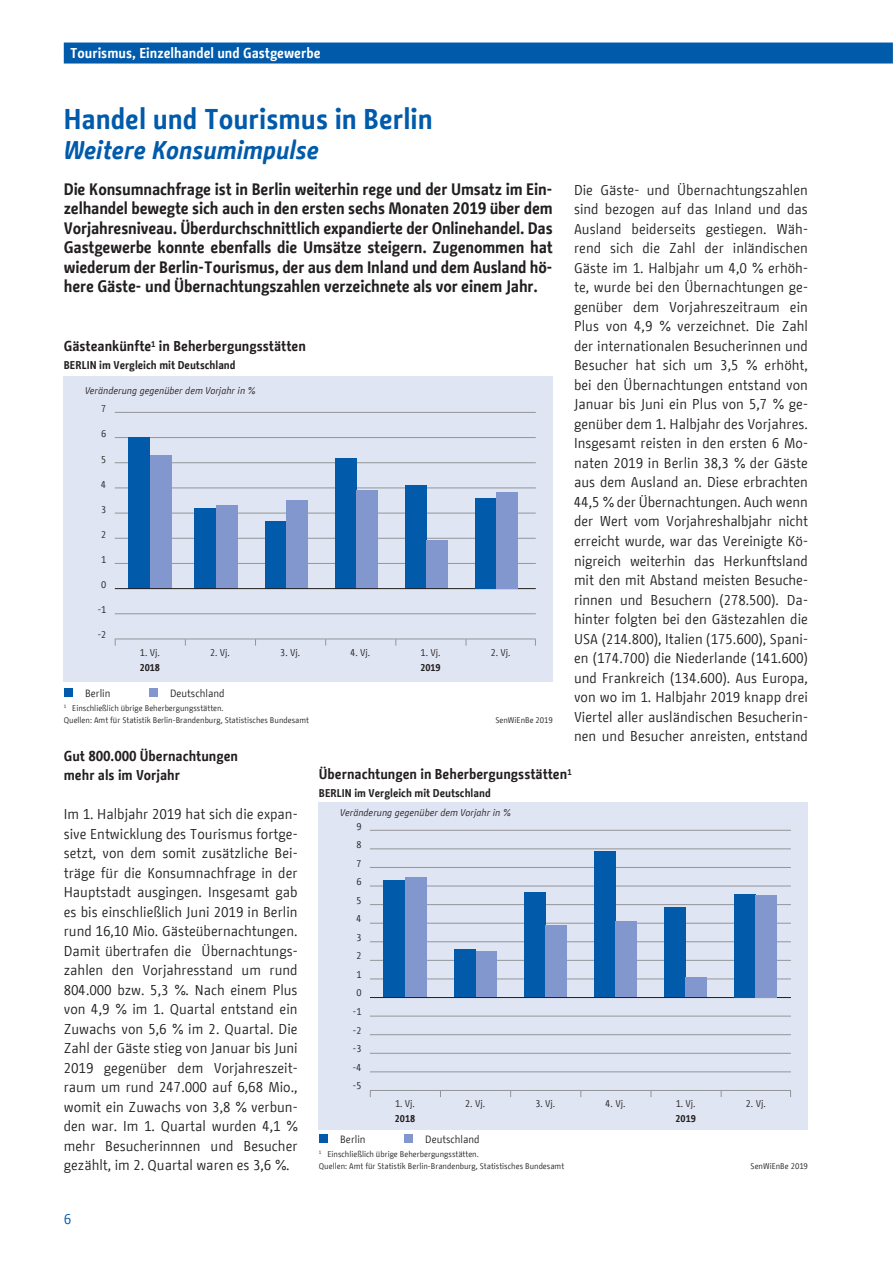
<style>
.page{position:relative;width:893px;height:1263px;background:#fff}
.page>*{position:absolute;margin:0;border:0;box-sizing:border-box;transform-origin:0 0}
.Head{font:700 28.5px "BMF Change";color:#015aaa}
.Subhead{font:italic 700 25.5px "BMF Change";color:#015aaa}
.Vorspann{font:700 16.5px/19.5px "BMF Change";letter-spacing:-.01em;color:#231f20;text-align:justify}
.Fließtext{font:14.25px/19.5px "BMF Change";color:#231f20;text-align:justify}
.Überschrift_2{font:700 14.25px "BMF Change";color:#231f20}
.t1{font:700 14.25px "BMF Change";color:#fff}
.t2{font:14.25px "BMF Change";color:#015aaa}
.t3{font:700 11.25px "BMF Change";color:#231f20}
.t4{font:10.5px "BMF Change";color:#231f20}
.t5{font:9.75px/18.5px "BMF Change";color:#231f20;text-align:center}
.t6{font:italic 9.75px "BMF Change";color:#231f20}
.t7{font:700 9.75px "BMF Change";color:#231f20}
.t8{font:8.25px/12px "BMF Change";color:#231f20}
</style>
<div class="page">
<svg style="left:892px;top:43px;width:1px;height:21px"></svg>
<div style="left:74px;top:43px;width:808px;height:21px;background:#015aaa"></div>
<div style="left:64px;top:377px;width:489px;height:305px;background:#e0e5f3"></div>
<hr style="left:115px;top:639px;width:421px;height:1px;background:#939598">
<hr style="left:115px;top:613px;width:421px;height:1px;background:#939598">
<hr style="left:115px;top:563px;width:421px;height:1px;background:#939598">
<hr style="left:115px;top:538px;width:421px;height:1px;background:#939598">
<hr style="left:115px;top:513px;width:421px;height:1px;background:#939598">
<hr style="left:115px;top:487px;width:421px;height:1px;background:#939598">
<hr style="left:115px;top:462px;width:421px;height:1px;background:#939598">
<hr style="left:115px;top:437px;width:421px;height:1px;background:#939598">
<hr style="left:115px;top:412px;width:421px;height:1px;background:#939598">
<div style="left:64px;top:688px;width:8px;height:9px;background:#015aaa"></div>
<div style="left:149px;top:688px;width:8px;height:9px;background:#8197cd"></div>
<div style="left:129px;top:437px;width:21px;height:151px;background:#015aaa"></div>
<div style="left:150px;top:456px;width:21px;height:133px;background:#8197cd"></div>
<div style="left:195px;top:508px;width:21px;height:81px;background:#015aaa"></div>
<div style="left:265px;top:521px;width:21px;height:68px;background:#015aaa"></div>
<div style="left:335px;top:458px;width:21px;height:131px;background:#015aaa"></div>
<div style="left:405px;top:486px;width:21px;height:103px;background:#015aaa"></div>
<div style="left:356px;top:491px;width:22px;height:98px;background:#8197cd"></div>
<div style="left:426px;top:541px;width:22px;height:48px;background:#8197cd"></div>
<div style="left:286px;top:501px;width:21px;height:88px;background:#8197cd"></div>
<div style="left:216px;top:506px;width:21px;height:83px;background:#8197cd"></div>
<hr style="left:115px;top:588px;width:421px;height:1px;background:#231f20">
<div style="left:319px;top:803px;width:489px;height:327px;background:#e0e5f3"></div>
<hr style="left:370px;top:1090px;width:421px;height:1px;background:#939598">
<hr style="left:370px;top:1071px;width:421px;height:1px;background:#939598">
<hr style="left:370px;top:1053px;width:421px;height:1px;background:#939598">
<hr style="left:370px;top:1034px;width:421px;height:1px;background:#939598">
<hr style="left:370px;top:1016px;width:421px;height:1px;background:#939598">
<hr style="left:370px;top:978px;width:421px;height:1px;background:#939598">
<hr style="left:370px;top:960px;width:421px;height:1px;background:#939598">
<hr style="left:370px;top:941px;width:421px;height:1px;background:#939598">
<hr style="left:370px;top:923px;width:421px;height:1px;background:#939598">
<hr style="left:370px;top:904px;width:421px;height:1px;background:#939598">
<hr style="left:370px;top:886px;width:421px;height:1px;background:#939598">
<hr style="left:370px;top:867px;width:421px;height:1px;background:#939598">
<hr style="left:370px;top:848px;width:421px;height:1px;background:#939598">
<hr style="left:370px;top:830px;width:421px;height:1px;background:#939598">
<div style="left:319px;top:1135px;width:8px;height:8px;background:#015aaa"></div>
<div style="left:404px;top:1135px;width:8px;height:8px;background:#8197cd"></div>
<div style="left:475px;top:951px;width:21px;height:47px;background:#8197cd"></div>
<div style="left:384px;top:881px;width:21px;height:117px;background:#015aaa"></div>
<div style="left:454px;top:949px;width:21px;height:49px;background:#015aaa"></div>
<div style="left:524px;top:892px;width:21px;height:106px;background:#015aaa"></div>
<div style="left:594px;top:851px;width:21px;height:147px;background:#015aaa"></div>
<div style="left:664px;top:907px;width:22px;height:90px;background:#015aaa"></div>
<div style="left:615px;top:922px;width:22px;height:76px;background:#8197cd"></div>
<div style="left:686px;top:977px;width:21px;height:21px;background:#8197cd"></div>
<div style="left:545px;top:925px;width:22px;height:73px;background:#8197cd"></div>
<div style="left:405px;top:877px;width:21px;height:121px;background:#8197cd"></div>
<hr style="left:370px;top:997px;width:421px;height:1px;background:#231f20">
<div style="left:735px;top:894px;width:21px;height:103px;background:#015aaa"></div>
<div style="left:756px;top:896px;width:21px;height:102px;background:#8197cd"></div>
<div style="left:475px;top:498px;width:22px;height:91px;background:#015aaa"></div>
<div style="left:497px;top:493px;width:21px;height:96px;background:#8197cd"></div>
<p class="t1" style="left:70px;top:43px;width:252px">Tourismus, Einzelhandel und Gastgewerbe</p>
<p class="Head" style="left:64px;top:99px;width:371px">Handel und Tourismus in Berlin</p>
<p class="Subhead" style="left:64px;top:132px;width:257px">Weitere Konsumimpulse</p>
<p class="Vorspann" style="left:64px;top:180px;width:490px">Die Konsumnachfrage ist in Berlin weiterhin rege und der Umsatz im Ein&shy;zelhandel bewegte sich auch in den ersten sechs Monaten 2019 über dem Vorjahresniveau. Überdurchschnittlich expandierte der Onlinehandel. Das Gastgewerbe konnte ebenfalls die Umsätze steigern. Zugenommen hat wiederum der Berlin-Tourismus, der aus dem Inland und dem Ausland hö&shy;here Gäste- und Übernachtungszahlen verzeichnete als vor einem Jahr.</p>
<p class="Überschrift_2" style="left:64px;top:336px;width:244px">Gästeankünfte<sup>1</sup> in Beherbergungsstätten</p>
<p class="t3" style="left:64px;top:357px;width:173px">BERLIN im Vergleich mit Deutschland</p>
<p class="t6" style="left:85px;top:384px;width:172px">Veränderung gegenüber dem Vorjahr in %</p>
<p class="t5" style="left:101px;top:400px;width:7px">7</p>
<p class="t5" style="left:101px;top:425px;width:7px">6</p>
<p class="t5" style="left:101px;top:450px;width:7px">5</p>
<p class="t5" style="left:101px;top:475px;width:7px">4</p>
<p class="t5" style="left:101px;top:500px;width:7px">3</p>
<p class="t5" style="left:101px;top:525px;width:7px">2</p>
<p class="t5" style="left:101px;top:550px;width:7px">1</p>
<p class="t5" style="left:101px;top:575px;width:7px">0</p>
<p class="t5" style="left:98px;top:600px;width:10px">-1</p>
<p class="t5" style="left:98px;top:625px;width:10px">-2</p>
<p class="t5" style="left:140px;top:643px;width:21px">1. Vj.</p>
<p class="t5" style="left:210px;top:643px;width:21px">2. Vj.</p>
<p class="t5" style="left:280px;top:643px;width:21px">3. Vj.</p>
<p class="t5" style="left:350px;top:643px;width:21px">4. Vj.</p>
<p class="t5" style="left:421px;top:643px;width:21px">1. Vj.</p>
<p class="t5" style="left:491px;top:643px;width:21px">2. Vj.</p>
<p class="t7" style="left:140px;top:660px;width:22px">2018</p>
<p class="t7" style="left:420px;top:660px;width:22px">2019</p>
<p class="t4" style="left:85px;top:686px;width:27px">Berlin</p>
<p class="t4" style="left:170px;top:686px;width:56px">Deutschland</p>
<p class="t8" style="left:64px;top:702px;width:247px"><sup>1</sup> Einschließlich übrige Beherbergungsstätten.<br>Quellen: Amt für Statistik Berlin-Brandenburg, Statistisches Bundesamt</p>
<p class="t8" style="left:495px;top:714px;width:59px">SenWiEnBe 2019</p>
<p class="Fließtext" style="left:574px;top:180px;width:235px">Die Gäste- und Übernachtungszahlen sind bezogen auf das Inland und das Ausland beiderseits gestiegen. Wäh&shy;rend sich die Zahl der inländischen Gäste im 1. Halbjahr um 4,0 % erhöh&shy;te, wurde bei den Übernachtungen ge&shy;genüber dem Vorjahreszeitraum ein Plus von 4,9 % verzeichnet. Die Zahl der internationalen Besucherinnen und Besucher hat sich um 3,5 % erhöht, bei den Übernachtungen entstand von Januar bis Juni ein Plus von 5,7 % ge&shy;genüber dem 1. Halbjahr des Vorjahres.<br>Insgesamt reisten in den ersten 6 Mo&shy;naten 2019 in Berlin 38,3 % der Gäste aus dem Ausland an. Diese erbrachten 44,5 % der Übernachtungen. Auch wenn der Wert vom Vorjahreshalbjahr nicht erreicht wurde, war das Vereinigte Kö&shy;nigreich weiterhin das Herkunftsland mit den mit Abstand meisten Besuche&shy;rinnen und Besuchern (278.500). Da&shy;hinter folgten bei den Gästezahlen die USA (214.800), Italien (175.600), Spani&shy;en (174.700) die Niederlande (141.600) und Frankreich (134.600). Aus Europa, von wo im 1. Halbjahr 2019 knapp drei Viertel aller ausländischen Besucherin&shy;nen und Besucher anreisten, entstand</p>
<p class="Überschrift_2" style="left:64px;top:745px;width:176px">Gut 800.000 Übernachtungen</p>
<p class="Überschrift_2" style="left:64px;top:765px;width:118px">mehr als im Vorjahr</p>
<p class="Fließtext" style="left:64px;top:804px;width:235px">Im 1. Halbjahr 2019 hat sich die expan&shy;sive Entwicklung des Tourismus fortge&shy;setzt, von dem somit zusätzliche Bei&shy;träge für die Konsumnachfrage in der Hauptstadt ausgingen. Insgesamt gab es bis einschließlich Juni 2019 in Berlin rund 16,10 Mio. Gästeübernachtungen.<br>Damit übertrafen die Übernachtungs&shy;zahlen den Vorjahresstand um rund 804.000 bzw. 5,3 %. Nach einem Plus von 4,9 % im 1. Quartal entstand ein Zuwachs von 5,6 % im 2. Quartal. Die Zahl der Gäste stieg von Januar bis Juni 2019 gegenüber dem Vorjahreszeit&shy;raum um rund 247.000 auf 6,68 Mio., womit ein Zuwachs von 3,8 % verbun&shy;den war. Im 1. Quartal wurden 4,1 % mehr Besucherinnnen und Besucher gezählt, im 2. Quartal waren es 3,6 %.</p>
<p class="t2" style="left:64px;top:1209px;width:9px">6</p>
<p class="Überschrift_2" style="left:319px;top:764px;width:254px">Übernachtungen in Beherbergungsstätten<sup>1</sup></p>
<p class="t3" style="left:319px;top:785px;width:173px">BERLIN im Vergleich mit Deutschland</p>
<p class="t6" style="left:340px;top:805px;width:172px">Veränderung gegenüber dem Vorjahr in %</p>
<p class="t5" style="left:353px;top:817px;width:10px">9<br>8<br>7<br>6<br>5<br>4<br>3<br>2<br>1<br>0 -1 -2 -3 -4 -5</p>
<p class="t5" style="left:395px;top:1094px;width:21px">1. Vj.</p>
<p class="t5" style="left:465px;top:1094px;width:21px">2. Vj.</p>
<p class="t5" style="left:535px;top:1094px;width:21px">3. Vj.</p>
<p class="t5" style="left:606px;top:1094px;width:21px">4. Vj.</p>
<p class="t5" style="left:676px;top:1094px;width:21px">1. Vj.</p>
<p class="t5" style="left:746px;top:1094px;width:21px">2. Vj.</p>
<p class="t7" style="left:395px;top:1112px;width:22px">2018</p>
<p class="t7" style="left:676px;top:1112px;width:22px">2019</p>
<p class="t4" style="left:340px;top:1132px;width:27px">Berlin</p>
<p class="t4" style="left:425px;top:1132px;width:56px">Deutschland</p>
<p class="t8" style="left:319px;top:1148px;width:247px"><sup>1</sup> Einschließlich übrige Beherbergungsstätten.<br>Quellen: Amt für Statistik Berlin-Brandenburg, Statistisches Bundesamt</p>
<p class="t8" style="left:750px;top:1160px;width:59px">SenWiEnBe 2019</p>
</div>
